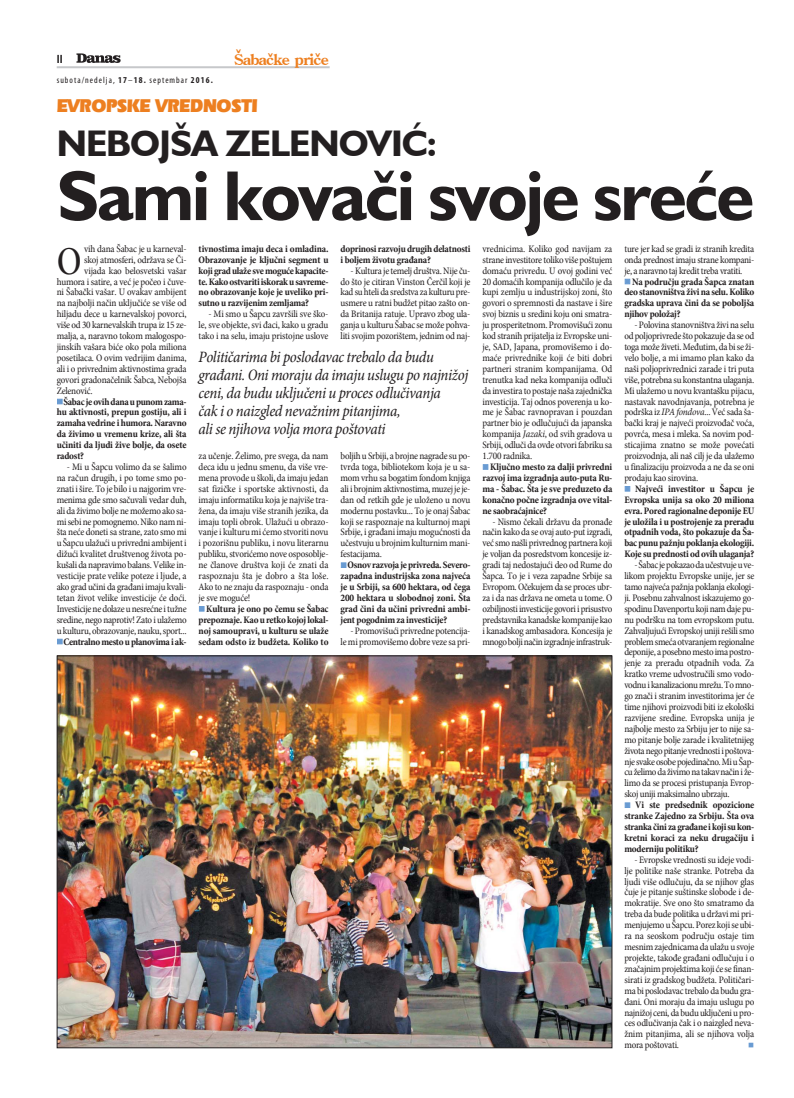
<style>
.page{position:relative;width:794px;height:1098px;background:#fff}
.page>*{position:absolute;margin:0;border:0;box-sizing:border-box;transform-origin:0 0}
.t1{font:700 71px "Humanist 521";letter-spacing:-.025em;color:#231f20}
.t2{font:40px "Minion YU Pro Cond";color:#231f20}
.t3{font:700 37px "Humanist 521";letter-spacing:-.025em;color:#231f20}
.t4{font:900 19px "Erie";letter-spacing:-.02em;color:#ed7f20;scale:.9 1}
.t5{font:italic 16px/18px "Minion YU Pro Cond";letter-spacing:-.02em;color:#231f20}
.t6{font:700 15px "Centurion Old Bold YU";letter-spacing:-.03em;color:#ed7f20}
.t7{font:700 12px "Myriad YU Pro Cond";color:#231f20}
.t8{font:10px/10.9px "Minion YU Pro Cond";letter-spacing:-.02em;color:#231f20;text-align:justify}
.t9{font:700 10px/10.9px "Minion YU Pro Cond";letter-spacing:-.025em;color:#231f20;text-align:justify}
.t10{font:9px "Myriad YU Pro Cond";letter-spacing:.115em;color:#231f20}
.s1{font-weight:700}
.s2{font-style:italic}
</style>
<div class="page">
<svg style="left:76px;top:53px;width:45px;height:10px"></svg>
<hr style="left:57px;top:66px;width:273px;height:2px;background:#c6c8ca">
<img style="left:59px;top:657px;width:551px;height:388px">
<p class="t7" style="left:57px;top:55px;width:7px">II</p>
<p class="t10" style="left:57px;top:77px;width:158px">subota/nedelja, <span class="s1">17</span>–<span class="s1">18.</span> septembar <span class="s1">2016.</span></p>
<h3 class="t6" style="left:234px;top:53px;width:95px">[aba~ke pri~e</h3>
<h3 class="t4" style="left:57px;top:94px;width:225px">EVROPSKE VREDNOSTI</h3>
<h3 class="t3" style="left:57px;top:120px;width:381px">NEBOJ[A ZELENOVI]:</h3>
<h1 class="t1" style="left:57px;top:152px;width:699px">Sami kova~i svoje sre}e</h1>
<h2 class="t2" style="left:57px;top:244px;width:26px">O</h2>
<p class="t8" style="left:84px;top:244px;width:104px">vih dana [abac je u karneval-</p>
<p class="t8" style="left:84px;top:255px;width:104px">skoj atmosferi, odr`ava se ^i-</p>
<p class="t8" style="left:84px;top:266px;width:104px">vijada kao belosvetski va{ar</p>
<p class="t8" style="left:57px;top:277px;width:131px">humora i satire, a ve} je po~eo i ~uve-</p>
<p class="t8" style="left:57px;top:287px;width:131px">ni [aba~ki va{ar. U ovakav ambijent</p>
<p class="t8" style="left:57px;top:298px;width:131px">na najbolji na~in uklju~i}e se vi{e od</p>
<p class="t8" style="left:57px;top:309px;width:131px">hiljadu dece u karnevalskoj povorci,</p>
<p class="t8" style="left:57px;top:320px;width:131px">vi{e od 30 karnevalskih trupa iz 15 ze-</p>
<p class="t8" style="left:57px;top:331px;width:131px">malja, a, naravno tokom malogospo-</p>
<p class="t8" style="left:57px;top:342px;width:131px">jinskih va{ara bi}e oko pola miliona</p>
<p class="t8" style="left:57px;top:353px;width:131px">posetilaca. O ovim vedrijim danima,</p>
<p class="t8" style="left:57px;top:364px;width:131px">ali i o privrednim aktivnostima grada</p>
<p class="t8" style="left:57px;top:375px;width:131px">govori gradona~elnik [abca, Neboj{a</p>
<p class="t8" style="left:57px;top:386px;width:37px">Zelenovi}.</p>
<p class="t9" style="left:57px;top:396px;width:131px;text-indent:7px">[abac je ovih dana u punom zama&shy;hu aktivnosti, prepun gostiju, ali i zamaha vedrine i humora. Naravno da `ivimo u vremenu krize, ali {ta u~initi da ljudi `ive bolje, da osete radost?</p>
<p class="t8" style="left:57px;top:462px;width:131px;text-indent:10px">- Mi u [apcu volimo da se {alimo na ra~un drugih, i po tome smo po&shy;znati i {ire. To je bilo i u najgorim vre&shy;menima gde smo sa~uvali vedar duh, ali da `ivimo bolje ne mo`emo ako sa&shy;mi sebi ne pomognemo. Niko nam ni-{ta ne}e doneti sa strane, zato smo mi u [apcu ula`u}i u privredni ambijent i di`u}i kvalitet dru{tvenog `ivota po&shy;ku{ali da napravimo balans. Velike in&shy;vesticije prate velike poteze i ljude, a ako grad u~ini da gra|ani imaju kvali&shy;tetan `ivot velike investicije }e do}i.<br>Investicije ne dolaze u nesre}ne i tu`ne sredine, nego naprotiv! Zato i ula`emo u kulturu, obrazovanje, nauku, sport...</p>
<p class="t9" style="left:63px;top:636px;width:125px">Centralno mesto u planovima i ak-</p>
<p class="t9" style="left:199px;top:244px;width:131px">tivnostima imaju deca i omladina.<br>Obrazovanje je klju~ni segment u koji grad ula`e sve mogu}e kapacite&shy;te. Kako ostvariti iskorak u savreme&shy;no obrazovanje koje je uveliko pri&shy;sutno u razvijenim zemljama?</p>
<p class="t8" style="left:199px;top:309px;width:131px;text-indent:10px">- Mi smo u [apcu zavr{ili sve {ko&shy;le, sve objekte, svi |aci, kako u gradu tako i na selu, imaju pristojne uslove</p>
<p class="t9" style="left:340px;top:244px;width:131px">doprinosi razvoju drugih delatnosti i boljem `ivotu gra|ana?</p>
<p class="t8" style="left:340px;top:266px;width:131px;text-indent:10px">- Kultura je temelj dru{tva. Nije ~u&shy;do {to je citiran Vinston ^er~il koji je kad su hteli da sredstva za kulturu pre&shy;usmere u ratni bud`et pitao za{to on&shy;da Britanija ratuje. Upravo zbog ula&shy;ganja u kulturu [abac se mo`e pohva&shy;liti svojim pozori{tem, jednim od naj-</p>
<h3 class="t5" style="left:199px;top:349px;width:271px">Politi~arima bi poslodavac trebalo da budu gra|ani. Oni moraju da imaju uslugu po najni`oj ceni, da budu uklju~eni u proces odlu~ivanja<br>~ak i o naizgled neva`nim pitanjima,<br>ali se njihova volja mora po{tovati</h3>
<p class="t8" style="left:199px;top:451px;width:131px">za u~enje. @elimo, pre svega, da nam deca idu u jednu smenu, da vi{e vre&shy;mena provode u {koli, da imaju jedan sat fizi~ke i sportske aktivnosti, da imaju informatiku koja je najvi{e tra-`ena, da imaju vi{e stranih jezika, da imaju topli obrok. Ula`u}i u obrazo&shy;vanje i kulturu mi }emo stvoriti novu i pozori{nu publiku, i novu literarnu publiku, stvori}emo nove osposoblje&shy;ne ~lanove dru{tva koji }e znati da raspoznaju {ta je dobro a {ta lo{e.<br>Ako to ne znaju da raspoznaju - onda je sve mogu}e!</p>
<p class="t9" style="left:199px;top:604px;width:131px;text-indent:8px">Kultura je ono po ~emu se [abac prepoznaje. Kao u retko kojoj lokal&shy;noj samoupravi, u kulturu se ula`e sedam odsto iz bud`eta. Koliko to</p>
<p class="t8" style="left:340px;top:451px;width:131px">boljih u Srbiji, a brojne nagrade su po&shy;tvrda toga, bibliotekom koja je u sa&shy;mom vrhu sa bogatim fondom knjiga ali i brojnim aktivnostima, muzej je je&shy;dan od retkih gde je ulo`eno u novu modernu postavku... To je onaj [abac koji se raspoznaje na kulturnoj mapi Srbije, i gra|ani imaju mogu}nosti da u~estvuju u brojnim kulturnim mani&shy;festacijama.</p>
<p class="t9" style="left:340px;top:560px;width:131px;text-indent:7px">Osnov razvoja je privreda. Severo&shy;zapadna industrijska zona najve}a je u Srbiji, sa 600 hektara, od ~ega 200 hektara u slobodnoj zoni. [ta grad ~ini da u~ini privredni ambi&shy;jent pogodnim za investicije?</p>
<p class="t8" style="left:340px;top:625px;width:131px;text-align:right">- Promovi{u}i privredne potencija-<br>le mi promovi{emo dobre veze sa pri-</p>
<p class="t8" style="left:482px;top:244px;width:131px">vrednicima. Koliko god navijam za strane investitore toliko vi{e po{tujem doma}u privredu. U ovoj godini ve} 20 doma}ih kompanija odlu~ilo je da kupi zemlju u industrijskoj zoni, {to govori o spremnosti da nastave i {ire svoj biznis u sredini koju oni smatra&shy;ju prosperitetnom. Promovi{u}i zonu kod stranih prijatelja iz Evropske uni&shy;je, SAD, Japana, promovi{emo i do&shy;ma}e privrednike koji }e biti dobri partneri stranim kompanijama. Od trenutka kad neka kompanija odlu~i da investira to postaje na{a zajedni~ka investicija. Taj odnos poverenja u ko&shy;me je [abac ravnopravan i pouzdan partner bio je odlu~uju}i da japanska kompanija <span class="s2">Jazaki</span>, od svih gradova u Srbiji, odlu~i da ovde otvori fabriku sa 1.700 radnika.</p>
<p class="t9" style="left:482px;top:462px;width:131px;text-indent:8px">Klju~no mesto za dalji privredni razvoj ima izgradnja auto-puta Ru&shy;ma - [abac. [ta je sve preduzeto da kona~no po~ne izgradnja ove vital&shy;ne saobra}ajnice?</p>
<p class="t8" style="left:482px;top:516px;width:131px;text-indent:10px">- Nismo ~ekali dr`avu da prona|e na~in kako da se ovaj auto-put izgradi, ve} smo na{li privrednog partnera koji je voljan da posredstvom koncesije iz&shy;gradi taj nedostaju}i deo od Rume do [apca. To je i veza zapadne Srbije sa Evropom. O~ekujem da se proces ubr&shy;za i da nas dr`ava ne ometa u tome. O ozbiljnosti investicije govori i prisustvo predstavnika kanadske kompanije kao i kanadskog ambasadora. Koncesija je mnogo bolji na~in izgradnje infrastruk-</p>
<p class="t8" style="left:624px;top:244px;width:131px">ture jer kad se gradi iz stranih kredita onda prednost imaju strane kompani&shy;je, a naravno taj kredit treba vratiti.</p>
<p class="t9" style="left:624px;top:277px;width:131px;text-indent:8px">Na podru~ju grada [apca znatan deo stanovni{tva `ivi na selu. Koliko gradska uprava ~ini da se pobolj{a njihov polo`aj?</p>
<p class="t8" style="left:624px;top:320px;width:131px;text-indent:10px">- Polovina stanovni{tva `ivi na selu od poljoprivrede {to pokazuje da se od toga mo`e `iveti. Me|utim, da bi se `i&shy;velo bolje, a mi imamo plan kako da na{i poljoprivrednici zarade i tri puta vi{e, potrebna su konstantna ulaganja.<br>Mi ula`emo u novu kvanta{ku pijacu, nastavak navodnjavanja, potrebna je podr{ka iz <span class="s2">IPA fondova</span>... Ve} sada {a&shy;ba~ki kraj je najve}i proizvo|a~ vo}a, povr}a, mesa i mleka. Sa novim pod&shy;sticajima znatno se mo`e pove}ati proizvodnja, ali na{ cilj je da ula`emo u finalizaciju proizvoda a ne da se oni prodaju kao sirovina.</p>
<p class="t9" style="left:624px;top:484px;width:131px;text-indent:11px">Najve}i investitor u [apcu je Evropska unija sa oko 20 miliona evra. Pored ragionalne deponije EU je ulo`ila i u postrojenje za preradu otpadnih voda, {to pokazuje da [a&shy;bac punu pa`nju poklanja ekologiji.<br>Koje su prednosti od ovih ulaganja?</p>
<p class="t8" style="left:624px;top:560px;width:131px;text-indent:10px">- [abac je pokazao da u~estvuje u ve&shy;likom projektu Evropske unije, jer se tamo najve}a pa`nja poklanja ekologi&shy;ji. Posebnu zahvalnost iskazujemo go&shy;spodinu Davenportu koji nam daje pu&shy;nu podr{ku na tom evropskom putu.<br>Zahvaljuju}i Evropskoj uniji re{ili smo problem sme}a otvaranjem regionalne deponije, a posebno mesto ima postro&shy;jenje za preradu otpadnih voda. Za kratko vreme udvostru~ili smo vodo&shy;vodnu i kanalizacionu mre`u. To mno&shy;go zna~i i stranim investitorima jer }e time njihovi proizvodi biti iz ekolo{ki razvijene sredine. Evropska unija je najbolje mesto za Srbiju jer to nije sa&shy;mo pitanje bolje zarade i kvalitetnijeg `ivota nego pitanje vrednosti i po{tova&shy;nje svake osobe pojedina~no. Mi u [ap&shy;cu `elimo da `ivimo na takav na~in i `e&shy;limo da se procesi pristupanja Evrop&shy;skoj uniji maksimalno ubrzaju.</p>
<p class="t9" style="left:624px;top:800px;width:131px;text-indent:11px">Vi ste predsednik opozicione stranke Zajedno za Srbiju. [ta ova stranka ~ini za gra|ane i koji su kon&shy;kretni koraci za neku druga~iju i moderniju politiku?</p>
<p class="t8" style="left:624px;top:854px;width:131px;text-indent:10px">- Evropske vrednosti su ideje vodi&shy;lje politike na{e stranke. Potreba da ljudi vi{e odlu~uju, da se njihov glas ~uje je pitanje su{tinske slobode i de&shy;mokratije. Sve ono {to smatramo da treba da bude politika u dr`avi mi pri&shy;menjujemo u [apcu. Porez koji se ubi&shy;ra na seoskom podru~ju ostaje tim mesnim zajednicama da ula`u u svoje projekte, tako|e gra|ani odlu~uju i o zna~ajnim projektima koji }e se finan&shy;sirati iz gradskog bud`eta. Politi~ari&shy;ma bi poslodavac trebalo da budu gra-|ani. Oni moraju da imaju uslugu po najni`oj ceni, da budu uklju~eni u pro&shy;ces odlu~ivanja ~ak i o naizgled neva-`nim pitanjima, ali se njihova volja mora po{tovati.</p>
</div>
